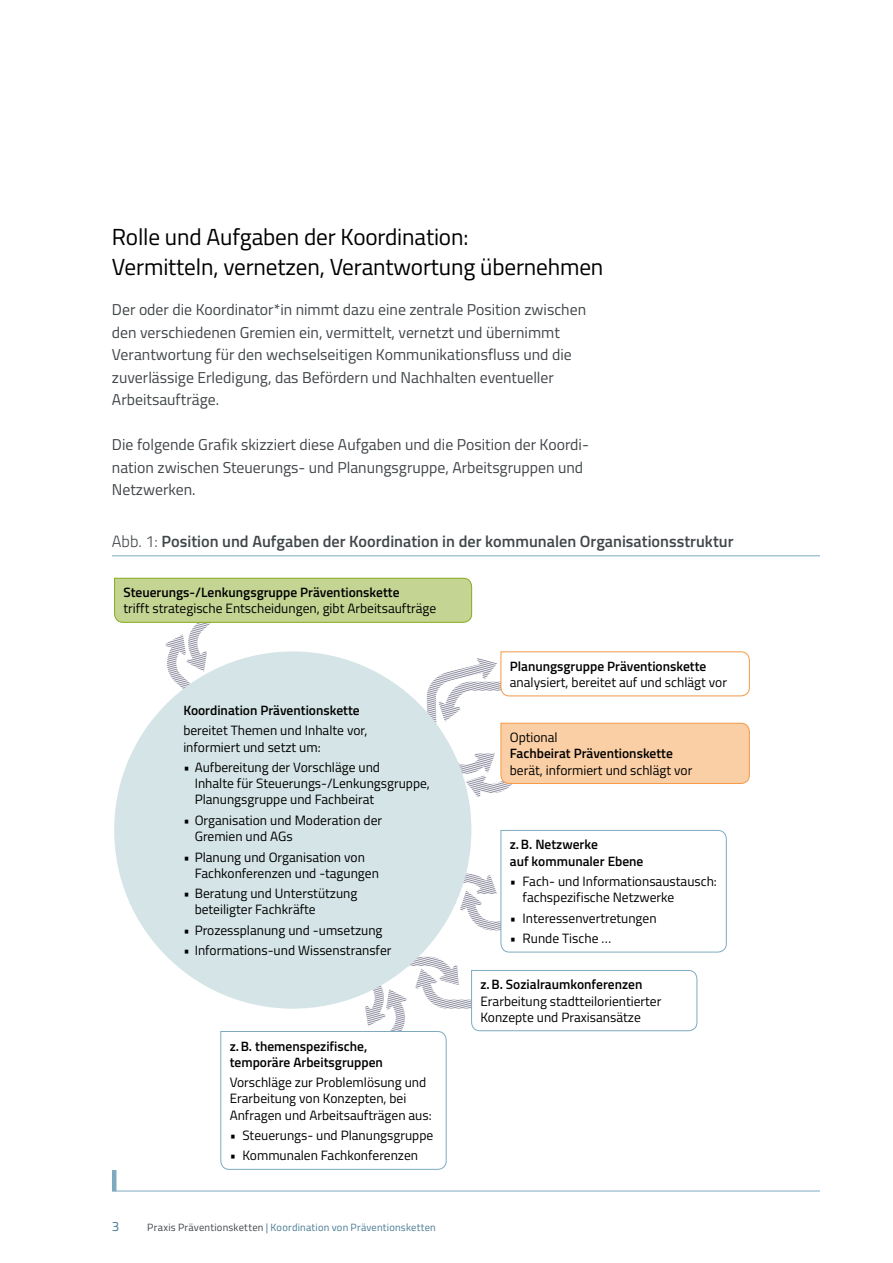
<style>
.page{position:relative;width:893px;height:1263px;background:#fff}
.page>*{position:absolute;margin:0;border:0;box-sizing:border-box;transform-origin:0 0}
.t1{font:23.25px/30px "Titillium";letter-spacing:-.005em;color:#000}
.t2{font:600 16.2px "Titillium";color:#404649}
.t3{font:15.75px/22.5px "Titillium";color:#404649}
.t4{font:13.5px/16.2px "Titillium";color:#000}
.t5{font:600 13.5px/16.2px "Titillium";color:#000}
.t6{font:13.5px "Titillium";color:#487a92}
.t7{font:10.5px "Titillium";letter-spacing:.02em;color:#487a92}
.s1{font-weight:300}
.s2{color:#404649}
</style>
<div class="page">
<hr style="left:112px;top:1191px;width:708px;height:1px;background:#7eaac0">
<hr style="left:112px;top:1170px;width:4px;height:21px;background:#7eaac0">
<hr style="left:112px;top:555px;width:708px;height:1px;background:#7eaac0">
<svg style="left:220px;top:830px;width:507px;height:340px"></svg>
<div style="left:114px;top:651px;width:357px;height:358px;background:#d5e4e6;border-radius:50%"></div>
<svg style="left:114px;top:577px;width:636px;height:220px"></svg>
<h1 class="t1" style="left:112px;top:220px;width:493px">Rolle und Aufgaben der Koordination:<br>Vermitteln, vernetzen, Verantwortung übernehmen</h1>
<p class="t3" style="left:112px;top:297px;width:476px">Der oder die Koordinator*in nimmt dazu eine zentrale Position zwischen den verschiedenen Gremien ein, vermittelt, vernetzt und übernimmt Verantwortung für den wechselseitigen Kommunikationsfluss und die zuverlässige Erledigung, das Befördern und Nachhalten eventueller Arbeitsaufträge.</p>
<p class="t3" style="left:112px;top:432px;width:478px">Die folgende Grafik skizziert diese Aufgaben und die Position der Koordi&shy;nation zwischen Steuerungs- und Planungsgruppe, Arbeitsgruppen und<br>Netzwerken.</p>
<p class="t2" style="left:112px;top:529px;width:623px"><span class="s1">Abb. 1:</span> Position und Aufgaben der Koordination in der kommunalen Organisationsstruktur</p>
<p class="t5" style="left:123px;top:584px;width:278px">Steuerungs-/Lenkungsgruppe Präventionskette</p>
<p class="t4" style="left:123px;top:600px;width:314px">trifft strategische Entscheidungen, gibt Arbeitsaufträge</p>
<p class="t5" style="left:183px;top:701px;width:178px">Koordination Präventionskette</p>
<p class="t4" style="left:183px;top:722px;width:186px">bereitet Themen und Inhalte vor, informiert und setzt um:</p>
<p class="t4" style="left:195px;top:758px;width:237px;text-indent:-11px">• Aufbereitung der Vorschläge und<br>Inhalte für Steuerungs-/Lenkungsgruppe,<br>Planungsgruppe und Fachbeirat</p>
<p class="t4" style="left:195px;top:811px;width:189px;text-indent:-11px">• Organisation und Moderation der<br>Gremien und AGs</p>
<p class="t4" style="left:195px;top:848px;width:186px;text-indent:-11px">• Planung und Organisation von<br>Fachkonferenzen und -tagungen</p>
<p class="t4" style="left:195px;top:885px;width:164px;text-indent:-11px">• Beratung und Unterstützung beteiligter Fachkräfte</p>
<p class="t4" style="left:183px;top:921px;width:201px">• Prozessplanung und -umsetzung</p>
<p class="t4" style="left:183px;top:942px;width:210px">• Informations-und Wissenstransfer</p>
<p class="t5" style="left:230px;top:1037px;width:155px">z.B. themenspezifische, temporäre Arbeitsgruppen</p>
<p class="t4" style="left:230px;top:1074px;width:204px">Vorschläge zur Problemlösung und<br>Erarbeitung von Konzepten, bei<br>Anfragen und Arbeitsaufträgen aus:</p>
<p class="t4" style="left:230px;top:1126px;width:205px">• Steuerungs- und Planungsgruppe</p>
<p class="t4" style="left:230px;top:1147px;width:190px">• Kommunalen Fachkonferenzen</p>
<p class="t6" style="left:112px;top:1216px;width:9px">3</p>
<p class="t7" style="left:147px;top:1219px;width:290px"><span class="s2">Praxis Präventionsketten</span> | Koordination von Präventionsketten</p>
<p class="t5" style="left:510px;top:657px;width:198px">Planungsgruppe Präventionskette</p>
<p class="t4" style="left:510px;top:673px;width:219px">analysiert, bereitet auf und schlägt vor</p>
<p class="t4" style="left:510px;top:729px;width:49px">Optional</p>
<p class="t5" style="left:510px;top:745px;width:165px">Fachbeirat Präventionskette</p>
<p class="t4" style="left:510px;top:761px;width:184px">berät, informiert und schlägt vor</p>
<p class="t5" style="left:510px;top:836px;width:135px">z.B. Netzwerke<br>auf kommunaler Ebene</p>
<p class="t4" style="left:523px;top:873px;width:196px;text-indent:-13px">• Fach- und Informationsaustausch: fachspezifische Netzwerke</p>
<p class="t4" style="left:510px;top:909px;width:148px">• Interessenvertretungen</p>
<p class="t4" style="left:510px;top:930px;width:103px">• Runde Tische …</p>
<p class="t5" style="left:480px;top:976px;width:163px">z.B. Sozialraumkonferenzen</p>
<p class="t4" style="left:480px;top:992px;width:182px">Erarbeitung stadtteilorientierter<br>Konzepte und Praxisansätze</p>
</div>
